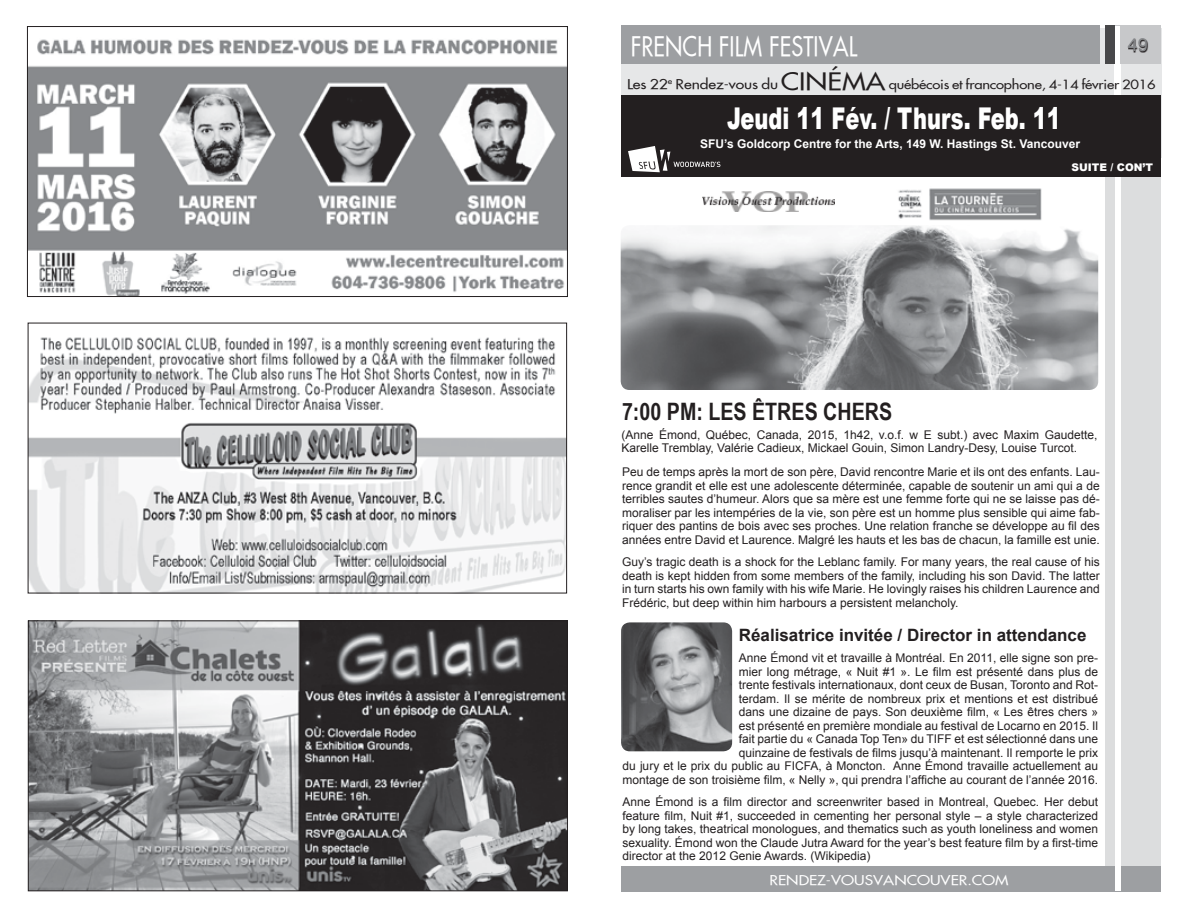
<style>
.page{position:relative;width:1188px;height:918px;background:#fff}
.page>*{position:absolute;margin:0;border:0;box-sizing:border-box;transform-origin:0 0}
.t1{font:900 30px "Arial";color:#fff;scale:.7 1}
.t2{font:27px "Fusi Wide Normal";letter-spacing:.01em;color:#fff;scale:.7 1}
.t3{font:700 24px "Arial Narrow";color:#231f20}
.t4{font:18px "Arial";color:#888a8d}
.t5{font:700 16.95px "Arial";color:#231f20}
.t6{font:13.5px "Fusi Wide Normal";color:#fff}
.t7{font:12.75px "Fusi Wide Normal";letter-spacing:-.015em;color:#231f20}
.t8{font:12px/13.5px "Arial";color:#231f20;text-align:justify}
.t9{font:700 12px "Arial";color:#fff}
.t10{font:900 10.5px "Arial";color:#fff}
.s1{font-size:13.5px}
.s2{font-size:24px}
</style>
<div class="page">
<img style="left:30px;top:337px;width:535px;height:254px">
<img style="left:30px;top:622px;width:536px;height:267px">
<div style="left:28px;top:620px;width:540px;height:271px;border:1px solid #231f20"></div>
<img style="left:29px;top:39px;width:537px;height:256px">
<div style="left:27px;top:26px;width:541px;height:271px;border:1px solid #231f20"></div>
<div style="left:621px;top:28px;width:540px;height:129px;background:#e6e7e8"></div>
<div style="left:1105px;top:162px;width:56px;height:728px;background:#dcddde"></div>
<div style="left:621px;top:866px;width:540px;height:26px;background:#9d9fa2"></div>
<div style="left:1115px;top:29px;width:5px;height:862px;background:#fff"></div>
<div style="left:621px;top:26px;width:479px;height:38px;background:#9d9fa2"></div>
<div style="left:1105px;top:26px;width:56px;height:38px;background:#c7c8ca"></div>
<div style="left:1115px;top:26px;width:5px;height:129px;background:#fff"></div>
<div style="left:621px;top:95px;width:540px;height:72px;background:#231f20"></div>
<div style="left:1105px;top:26px;width:10px;height:38px;background:#48484a"></div>
<svg style="left:1128px;top:39px;width:20px;height:14px"></svg>
<div style="left:621px;top:105px;width:540px;height:72px;background:#231f20"></div>
<svg style="left:628px;top:146px;width:92px;height:26px"></svg>
<img style="left:898px;top:188px;width:144px;height:33px">
<img style="left:703px;top:192px;width:132px;height:20px">
<img style="left:621px;top:225px;width:477px;height:165px">
<img style="left:621px;top:622px;width:111px;height:129px">
<h2 class="t2" style="left:631px;top:29px;width:325px">FRENCH FILM FESTIVAL</h2>
<p class="t7" style="left:627px;top:77px;width:530px"><span class="s1">Les 22</span><sup>e</sup> <span class="s1">Rendez-vous du</span> <span class="s2">CINÉMA</span> québécois et francophone, 4-14 février 2016</p>
<h3 class="t4" style="left:1128px;top:33px;width:22px">49</h3>
<h1 class="t1" style="left:727px;top:97px;width:478px">Jeudi 11 Fév. / Thurs. Feb. 11</h1>
<p class="t9" style="left:700px;top:136px;width:381px">SFU’s Goldcorp Centre for the Arts, 149 W. Hastings St. Vancouver</p>
<h3 class="t3" style="left:622px;top:393px;width:272px">7:00 PM: LES ÊTRES CHERS</h3>
<p class="t10" style="left:1072px;top:159px;width:83px">SUITE / CON’T</p>
<p class="t8" style="left:621px;top:428px;width:477px">(Anne Émond, Québec, Canada, 2015, 1h42, v.o.f. w E subt.) avec Maxim Gaudette,<br>Karelle Tremblay, Valérie Cadieux, Mickael Gouin, Simon Landry-Desy, Louise Turcot.</p>
<p class="t8" style="left:622px;top:465px;width:479px">Peu de temps après la mort de son père, David rencontre Marie et ils ont des enfants. Lau&shy;rence grandit et elle est une adolescente déterminée, capable de soutenir un ami qui a de terribles sautes d’humeur. Alors que sa mère est une femme forte qui ne se laisse pas dé&shy;moraliser par les intempéries de la vie, son père est un homme plus sensible qui aime fab&shy;riquer des pantins de bois avec ses proches. Une relation franche se développe au fil des années entre David et Laurence. Malgré les hauts et les bas de chacun, la famille est unie.</p>
<p class="t8" style="left:622px;top:555px;width:479px">Guy’s tragic death is a shock for the Leblanc family. For many years, the real cause of his death is kept hidden from some members of the family, including his son David. The latter in turn starts his own family with his wife Marie. He lovingly raises his children Laurence and Frédéric, but deep within him harbours a persistent melancholy.</p>
<h3 class="t5" style="left:739px;top:624px;width:349px">Réalisatrice invitée / Director in attendance</h3>
<p class="t8" style="left:623px;top:651px;width:477px;text-align:right">Anne Émond vit et travaille à Montréal. En 2011, elle signe son pre-<br>mier long métrage, « Nuit #1 ». Le film est présenté dans plus de<br>trente festivals internationaux, dont ceux de Busan, Toronto and Rot-<br>terdam. Il se mérite de nombreux prix et mentions et est distribué<br>dans une dizaine de pays. Son deuxième film, « Les êtres chers »<br>est présenté en première mondiale au festival de Locarno en 2015. Il<br>fait partie du « Canada Top Ten» du TIFF et est sélectionné dans une<br>quinzaine de festivals de films jusqu’à maintenant. Il remporte le prix<br>du jury et le prix du public au FICFA, à Moncton. Anne Émond travaille actuellement au montage de son troisième film, « Nelly », qui prendra l’affiche au courant de l’année 2016.</p>
<p class="t8" style="left:623px;top:795px;width:477px">Anne Émond is a film director and screenwriter based in Montreal, Quebec. Her debut feature film, Nuit #1, succeeded in cementing her personal style – a style characterized by long takes, theatrical monologues, and thematics such as youth loneliness and women sexuality. Émond won the Claude Jutra Award for the year’s best feature film by a first-time director at the 2012 Genie Awards. (Wikipedia)</p>
<p class="t6" style="left:770px;top:871px;width:241px">RENDEZ-VOUSVANCOUVER.COM</p>
</div>
